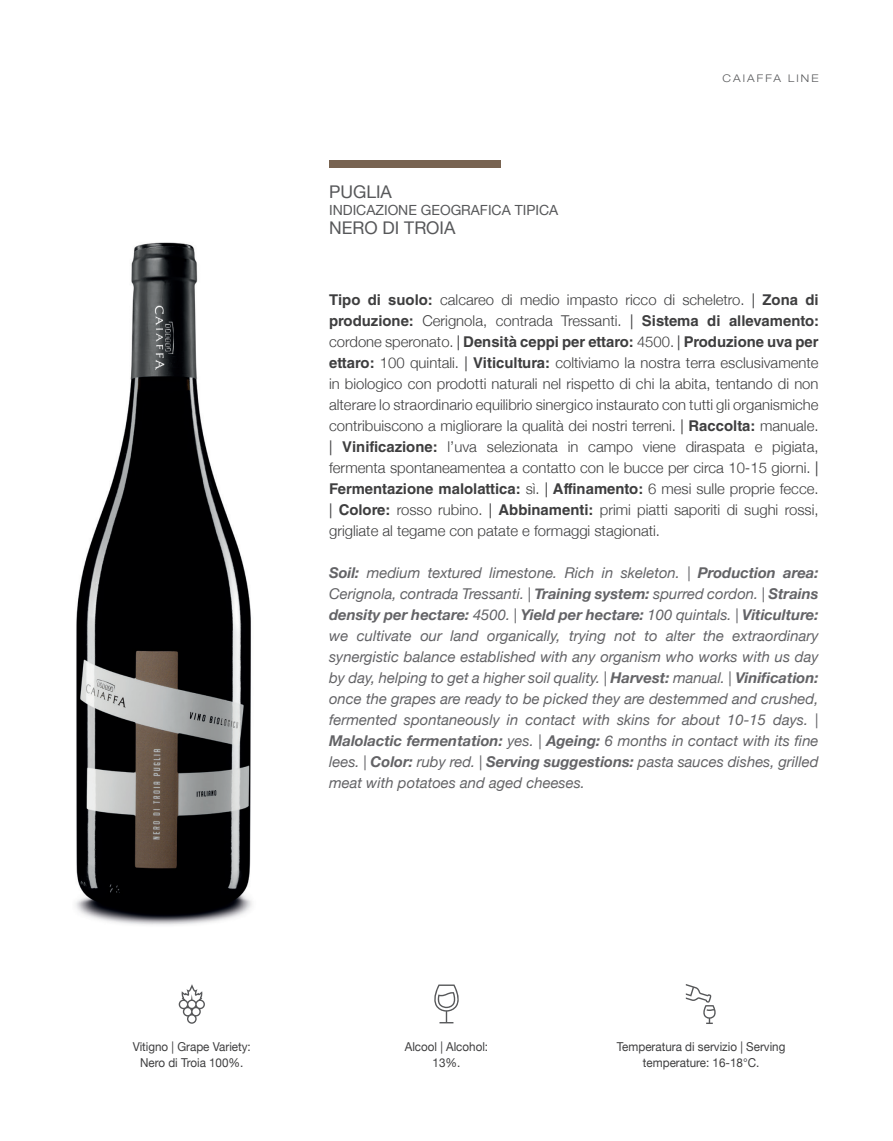
<style>
.page{position:relative;width:893px;height:1141px;background:#fff}
.page>*{position:absolute;margin:0;border:0;box-sizing:border-box;transform-origin:0 0}
.t1{font:17.5px "Helvetica Neue";color:#57585a}
.t2{font:italic 14.88px/21px "Helvetica Neue";color:#636366;text-align:justify}
.t3{font:300 14.88px/21px "Helvetica Neue";color:#3e3e3f;text-align:justify}
.t4{font:700 14.88px/21px "Helvetica LT Std";color:#3e3e3f}
.t5{font:14px "Helvetica Neue";color:#57585a}
.t6{font:12.25px/15.8px "Helvetica Neue";color:#3e3e3f;text-align:center;scale:.95 1}
.t7{font:300 expanded 10.5px "Helvetica 43";letter-spacing:.2em;color:#57585a}
.s1{font-family:"Helvetica LT Std";font-weight:700}
.s2{font-weight:400}
.s3{font-family:"Helvetica Neue";font-weight:300}
.s4{font-family:"Helvetica Neue";font-weight:400}
.s5{font-weight:700}
.s6{font-style:normal}
</style>
<div class="page">
<img style="left:75px;top:242px;width:177px;height:683px">
<div style="left:329px;top:160px;width:172px;height:7px;background:#786351"></div>
<svg style="left:179px;top:984px;width:26px;height:40px"></svg>
<svg style="left:686px;top:984px;width:30px;height:40px"></svg>
<svg style="left:434px;top:984px;width:25px;height:39px"></svg>
<p class="t1" style="left:329px;top:181px;width:64px">PUGLIA</p>
<p class="t5" style="left:329px;top:202px;width:231px">INDICAZIONE GEOGRAFICA TIPICA</p>
<p class="t1" style="left:329px;top:218px;width:128px">NERO DI TROIA</p>
<p class="t7" style="left:722px;top:72px;width:98px">CAIAFFA LINE</p>
<p class="t3" style="left:329px;top:289px;width:491px"><span class="s1">Tipo di suolo:</span> calcareo di medio impasto ricco di scheletro. <span class="s2">|</span> <span class="s1">Zona di</span></p>
<p class="t4" style="left:329px;top:310px;width:492px">produzione: <span class="s3">Cerignola, contrada Tressanti.</span> <span class="s4">|</span> Sistema di allevamento: <span class="s3">cordone speronato.</span> <span class="s4">|</span> Densità ceppi per ettaro: <span class="s3">4500.</span> <span class="s4">|</span> Produzione uva per</p>
<p class="t3" style="left:329px;top:352px;width:491px"><span class="s1">ettaro:</span> 100 quintali. <span class="s2">|</span> <span class="s1">Viticultura:</span> coltiviamo la nostra terra esclusivamente in biologico con prodotti naturali nel rispetto di chi la abita, tentando di non alterare lo straordinario equilibrio sinergico instaurato con tutti gli organismiche contribuiscono a migliorare la qualità dei nostri terreni. <span class="s2">|</span> <span class="s1">Raccolta:</span> manuale. <span class="s2">|</span> <span class="s1">Vinificazione:</span> l’uva selezionata in campo viene diraspata e pigiata, fermenta spontaneamentea a contatto con le bucce per circa 10-15 giorni. <span class="s2">|</span></p>
<p class="t4" style="left:329px;top:478px;width:491px">Fermentazione malolattica: <span class="s3">sì.</span> <span class="s4">|</span> Affinamento: <span class="s3">6 mesi sulle proprie fecce.</span></p>
<p class="t3" style="left:329px;top:499px;width:491px"><span class="s2">|</span> <span class="s1">Colore:</span> rosso rubino. <span class="s2">|</span> <span class="s1">Abbinamenti:</span> primi piatti saporiti di sughi rossi, grigliate al tegame con patate e formaggi stagionati.</p>
<p class="t2" style="left:329px;top:562px;width:491px"><span class="s5">Soil:</span> medium textured limestone. Rich in skeleton. <span class="s6">|</span> <span class="s5">Production area:<br></span>Cerignola, contrada Tressanti. <span class="s6">|</span> <span class="s5">Training system:</span> spurred cordon. <span class="s6">|</span> <span class="s5">Strains density per hectare:</span> 4500. <span class="s6">|</span> <span class="s5">Yield per hectare:</span> 100 quintals. <span class="s6">|</span> <span class="s5">Viticulture: </span>we cultivate our land organically, trying not to alter the extraordinary synergistic balance established with any organism who works with us day by day, helping to get a higher soil quality. <span class="s6">|</span> <span class="s5">Harvest:</span> manual. <span class="s6">|</span> <span class="s5">Vinification: </span>once the grapes are ready to be picked they are destemmed and crushed, fermented spontaneously in contact with skins for about 10-15 days. <span class="s6">| </span><span class="s5">Malolactic fermentation:</span> yes. <span class="s6">|</span> <span class="s5">Ageing:</span> 6 months in contact with its fine lees. <span class="s6">|</span> <span class="s5">Color:</span> ruby red. <span class="s6">|</span> <span class="s5">Serving suggestions:</span> pasta sauces dishes, grilled meat with potatoes and aged cheeses.</p>
<p class="t6" style="left:133px;top:1038px;width:126px">Vitigno | Grape Variety:<br>Nero di Troia 100%.</p>
<p class="t6" style="left:617px;top:1038px;width:179px">Temperatura di servizio | Serving temperature: 16-18°C.</p>
<p class="t6" style="left:405px;top:1038px;width:89px">Alcool | Alcohol:<br>13%.</p>
</div>
